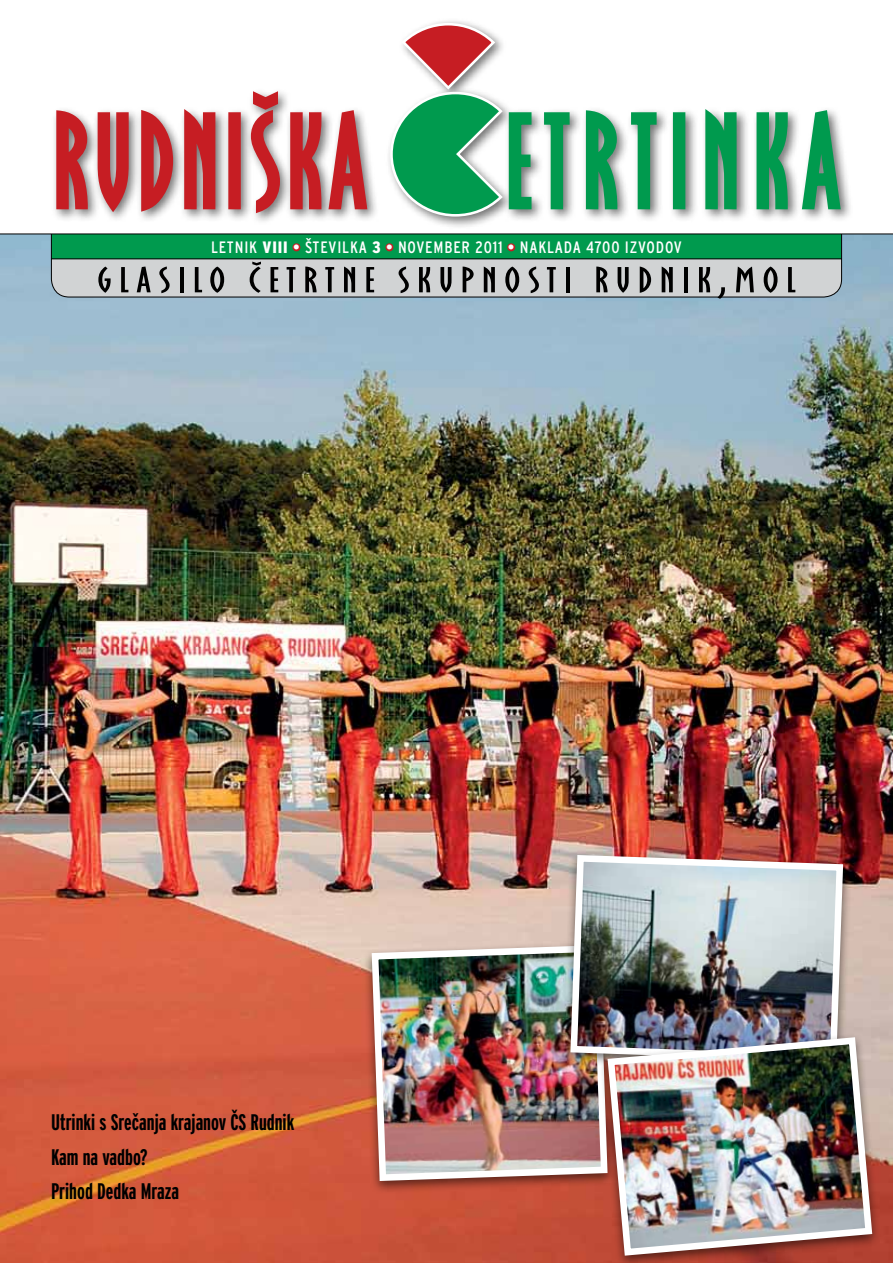
<style>
.page{position:relative;width:893px;height:1263px;background:#fff}
.page>*{position:absolute;margin:0;border:0;box-sizing:border-box;transform-origin:0 0}
.t1{font:141px "URW Oklahoma DEE";letter-spacing:.085em;color:#c61d23}
.t2{font:37.95px "URW Oklahoma DEE";letter-spacing:.15em;color:#000;scale:1.46 1}
.t3{font:700 22.5px/34.5px "Interstate Compres";color:#000}
.t4{font:16.5px "Interstate Cond";letter-spacing:.05em;color:#fff}
.s1{color:#009a4e}
.s2{font-weight:900}
</style>
<div class="page">
<img style="left:0;top:235px;width:893px;height:1028px">
<div style="left:363px;top:940px;width:253px;height:254px;background:#000;opacity:.55"></div>
<img style="left:368px;top:942px;width:231px;height:242px">
<div style="left:51px;top:197px;width:791px;height:100px;background:#d1d3d4;border-radius:18px"></div>
<div style="left:51px;top:234px;width:791px;height:25px;background:#009a4e"></div>
<div style="left:51px;top:196px;width:791px;height:101px;border:1px solid #000;border-radius:18px"></div>
<div style="left:0;top:0;width:893px;height:234px;background:#fff"></div>
<div style="left:51px;top:18px;width:802px;height:212px;background:#000;opacity:.55"></div>
<svg style="left:55px;top:109px;width:34px;height:102px;background:#b27a7c"></svg>
<svg style="left:96px;top:111px;width:34px;height:104px;background:#b88284"></svg>
<svg style="left:139px;top:108px;width:36px;height:105px;background:#ba8b8d"></svg>
<svg style="left:183px;top:106px;width:34px;height:105px;background:#b3787a"></svg>
<div style="left:228px;top:112px;width:13px;height:97px;border:3px solid #c61d23"></div>
<svg style="left:249px;top:89px;width:32px;height:126px"></svg>
<svg style="left:289px;top:108px;width:80px;height:103px;background:#bd9092"></svg>
<svg style="left:389px;top:22px;width:144px;height:196px"></svg>
<svg style="left:543px;top:111px;width:28px;height:100px"></svg>
<svg style="left:584px;top:109px;width:35px;height:102px;background:#74a68d"></svg>
<svg style="left:629px;top:111px;width:29px;height:100px"></svg>
<div style="left:673px;top:112px;width:12px;height:97px;border:3px solid #009a4e"></div>
<svg style="left:704px;top:106px;width:34px;height:105px;background:#70a58b"></svg>
<svg style="left:755px;top:111px;width:34px;height:100px;background:#6ca388"></svg>
<svg style="left:800px;top:108px;width:42px;height:103px"></svg>
<hr style="left:0;top:234px;width:893px;height:1px;background:#000">
<hr style="left:51px;top:258px;width:791px;height:1px;background:#000">
<div style="left:292px;top:243px;width:8px;height:8px;border:3px solid #c61d23;border-radius:50%"></div>
<div style="left:385px;top:243px;width:8px;height:8px;border:3px solid #c61d23;border-radius:50%"></div>
<div style="left:507px;top:243px;width:8px;height:8px;border:3px solid #c61d23;border-radius:50%"></div>
<div style="left:561px;top:850px;width:291px;height:225px;background:#000;opacity:.55"></div>
<img style="left:567px;top:851px;width:279px;height:214px">
<div style="left:599px;top:1033px;width:282px;height:230px;background:#000;opacity:.55"></div>
<img style="left:604px;top:1034px;width:272px;height:225px">
<h1 class="t1" style="left:54px;top:86px;width:786px">RUDNIŠKA <span class="s1">ETRTINKA</span></h1>
<p class="t4" style="left:211px;top:238px;width:472px">LETNIK <span class="s2">VIII</span> • ©TEVILKA <span class="s2">3</span> • NOVEMBER 2011 • NAKLADA 4700 IZVODOV</p>
<h2 class="t2" style="left:98px;top:260px;width:479px">GLASILO ČETRTNE SKUPNOSTI RUDNIK,MOL</h2>
<p class="t3" style="left:51px;top:1105px;width:245px">Utrinki s SreËanja krajanov »s rudnik<br>Kam na vadbo?<br>Prihod Dedka Mraza</p>
</div>
